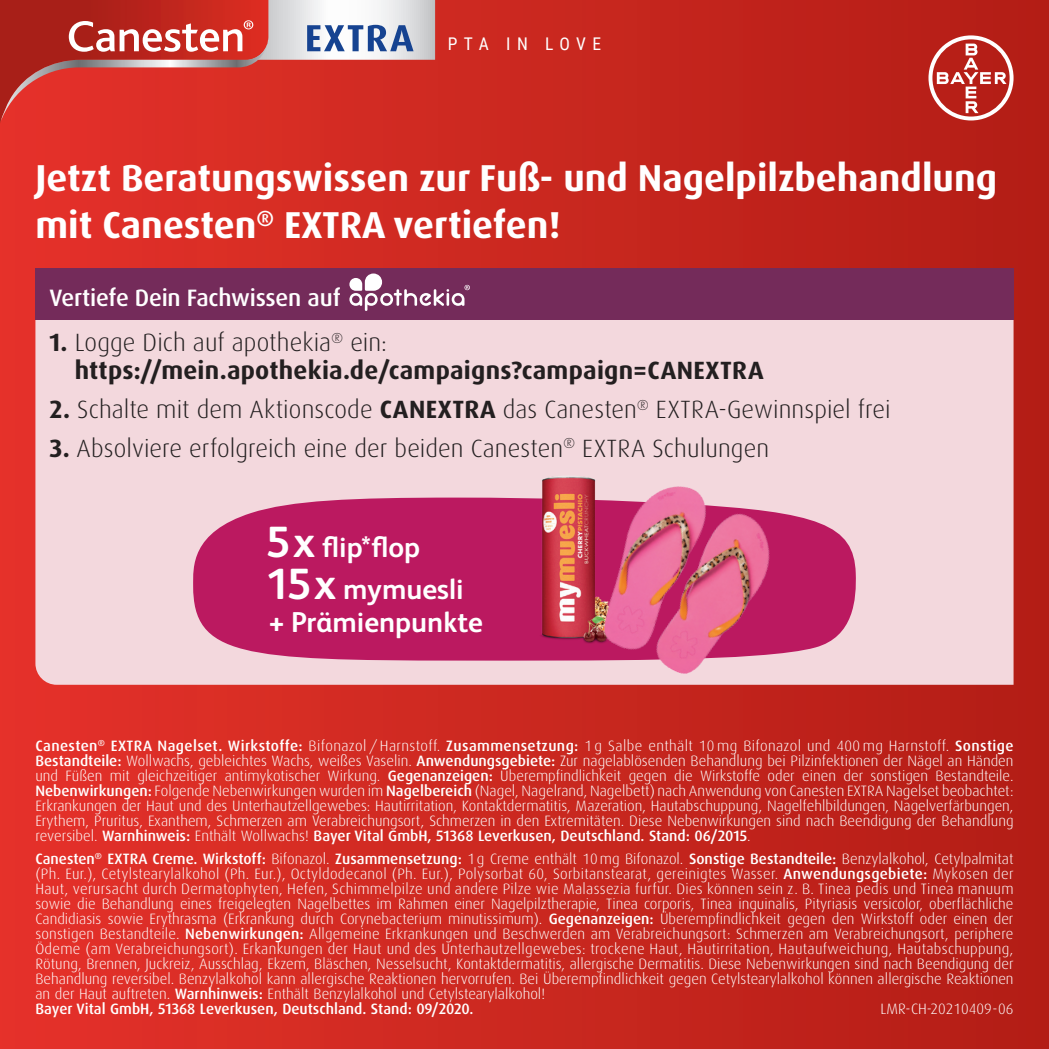
<style>
.page{position:relative;width:1049px;height:1049px;background:#fff}
.page>*{position:absolute;margin:0;border:0;box-sizing:border-box;transform-origin:0 0}
.t1{font:700 37.5px/47.5px "Dax Pro";color:#fff}
.t2{font:700 28.75px/42.5px "FS Albert";color:#fff}
.t3{font:300 25px "Dax";letter-spacing:.005em;color:#231f20}
.t4{font:700 25px "Dax Pro";letter-spacing:.01em;color:#231f20}
.t5{font:500 23.75px "Dax Pro";letter-spacing:-.01em;color:#fff}
.t6{font:17.5px "Roboto Condensed";letter-spacing:.37em;color:#fff}
.t7{font:300 15px/15px "Dax";color:#fff;text-align:justify}
.t8{font:500 15px/22px "Dax Pro";color:#fff}
.s1{font-family:"Dax Pro";font-weight:700}
.s2{font-size:43.75px}
.s3{font-family:"Dax Pro";font-weight:500}
.s4{font-family:"Dax";font-weight:300}
</style>
<div class="page">
<div style="left:0;top:0;width:1049px;height:1049px;background:linear-gradient(to right,#e5322a,#b21d15)"></div>
<div style="left:35px;top:320px;width:978px;height:365px;background:#f3d8dd"></div>
<div style="left:35px;top:268px;width:978px;height:52px;background:#742b5a"></div>
<svg style="left:349px;top:273px;width:121px;height:38px"></svg>
<svg style="left:190px;top:498px;width:667px;height:164px;background:#c23270"></svg>
<img style="left:529px;top:473px;width:45px;height:174px">
<img style="left:574px;top:465px;width:231px;height:237px">
<svg style="left:928px;top:35px;width:85px;height:85px"></svg>
<svg style="left:0;top:0;width:435px;height:149px;background:#ce4d49"></svg>
<p class="t6" style="left:448px;top:32px;width:155px">PTA IN LOVE</p>
<h1 class="t1" style="left:35px;top:154px;width:963px">Jetzt Beratungswissen zur Fuß- und Nagelpilzbehandlung mit Canesten<sup>®</sup> EXTRA vertiefen!</h1>
<h3 class="t5" style="left:50px;top:282px;width:293px">Vertiefe Dein Fachwissen auf</h3>
<h3 class="t3" style="left:50px;top:329px;width:339px"><span class="s1">1.</span> Logge Dich auf apothekia<sup>®</sup> ein:</h3>
<h3 class="t4" style="left:75px;top:354px;width:690px">https://mein.apothekia.de/campaigns?campaign=CANEXTRA</h3>
<h3 class="t3" style="left:50px;top:396px;width:842px"><span class="s1">2.</span> Schalte mit dem Aktionscode <span class="s1">CANEXTRA</span> das Canesten<sup>®</sup> EXTRA-Gewinnspiel frei</h3>
<h3 class="t3" style="left:50px;top:434px;width:721px"><span class="s1">3.</span> Absolviere erfolgreich eine der beiden Canesten<sup>®</sup> EXTRA Schulungen</h3>
<h2 class="t2" style="left:265px;top:524px;width:200px"><span class="s2">5x</span> flip*flop<br><span class="s2">15x</span> mymuesli</h2>
<h2 class="t2" style="left:269px;top:599px;width:215px">+ Prämienpunkte</h2>
<p class="t7" style="left:35px;top:739px;width:980px"><span class="s3">Canesten</span><sup>®</sup> <span class="s3">EXTRA Nagelset. Wirkstoffe:</span> Bifonazol / Harnstoff. <span class="s3">Zusammensetzung:</span> 1 g Salbe enthält 10 mg Bifonazol und 400 mg Harnstoff. <span class="s3">Sonstige Bestandteile:</span> Wollwachs, gebleichtes Wachs, weißes Vaselin. <span class="s3">Anwendungsgebiete:</span> Zur nagelablösenden Behandlung bei Pilzinfektionen der Nägel an Händen und Füßen mit gleichzeitiger antimykotischer Wirkung. <span class="s3">Gegenanzeigen:</span> Überempfindlichkeit gegen die Wirkstoffe oder einen der sonstigen Bestandteile.<br><span class="s3">Nebenwirkungen:</span> Folgende Nebenwirkungen wurden im <span class="s3">Nagelbereich</span> (Nagel, Nagelrand, Nagelbett) nach Anwendung von Canesten EXTRA Nagelset beobachtet:<br>Erkrankungen der Haut und des Unterhautzellgewebes: Hautirritation, Kontaktdermatitis, Mazeration, Hautabschuppung, Nagelfehlbildungen, Nagelverfärbungen, Erythem, Pruritus, Exanthem, Schmerzen am Verabreichungsort, Schmerzen in den Extremitäten. Diese Nebenwirkungen sind nach Beendigung der Behandlung</p>
<p class="t8" style="left:35px;top:825px;width:979px"><span class="s4">reversibel.</span> Warnhinweis: <span class="s4">Enthält Wollwachs!</span> Bayer Vital GmbH, 51368 Leverkusen, Deutschland. Stand: 06/2015<span class="s4">.<br></span>Canesten<sup>®</sup> EXTRA Creme. Wirkstoff: <span class="s4">Bifonazol.</span> Zusammensetzung: <span class="s4">1g Creme enthält 10mg Bifonazol.</span> Sonstige Bestandteile: <span class="s4">Benzylalkohol, Cetylpalmitat</span></p>
<p class="t7" style="left:35px;top:866px;width:980px">(Ph. Eur.), Cetylstearylalkohol (Ph. Eur.), Octyldodecanol (Ph. Eur.), Polysorbat 60, Sorbitanstearat, gereinigtes Wasser. <span class="s3">Anwendungsgebiete:</span> Mykosen der Haut, verursacht durch Dermatophyten, Hefen, Schimmelpilze und andere Pilze wie Malassezia furfur. Dies können sein z. B. Tinea pedis und Tinea manuum sowie die Behandlung eines freigelegten Nagelbettes im Rahmen einer Nagelpilztherapie, Tinea corporis, Tinea inguinalis, Pityriasis versicolor, oberflächliche Candidiasis sowie Erythrasma (Erkrankung durch Corynebacterium minutissimum). <span class="s3">Gegenanzeigen:</span> Überempfindlichkeit gegen den Wirkstoff oder einen der sonstigen Bestandteile. <span class="s3">Nebenwirkungen:</span> Allgemeine Erkrankungen und Beschwerden am Verabreichungsort: Schmerzen am Verabreichungsort, periphere Ödeme (am Verabreichungsort). Erkankungen der Haut und des Unterhautzellgewebes: trockene Haut, Hautirritation, Hautaufweichung, Hautabschuppung, Rötung, Brennen, Juckreiz, Ausschlag, Ekzem, Bläschen, Nesselsucht, Kontaktdermatitis, allergische Dermatitis. Diese Nebenwirkungen sind nach Beendigung der Behandlung reversibel. Benzylalkohol kann allergische Reaktionen hervorrufen. Bei Überempfindlichkeit gegen Cetylstearylalkohol können allergische Reaktionen an der Haut auftreten. <span class="s3">Warnhinweis:</span> Enthält Benzylalkohol und Cetylstearylalkohol!</p>
<p class="t8" style="left:35px;top:997px;width:439px">Bayer Vital GmbH, 51368 Leverkusen, Deutschland. Stand: 09/2020.</p>
<p class="t7" style="left:880px;top:1001px;width:135px">LMR-CH-20210409-06</p>
</div>
